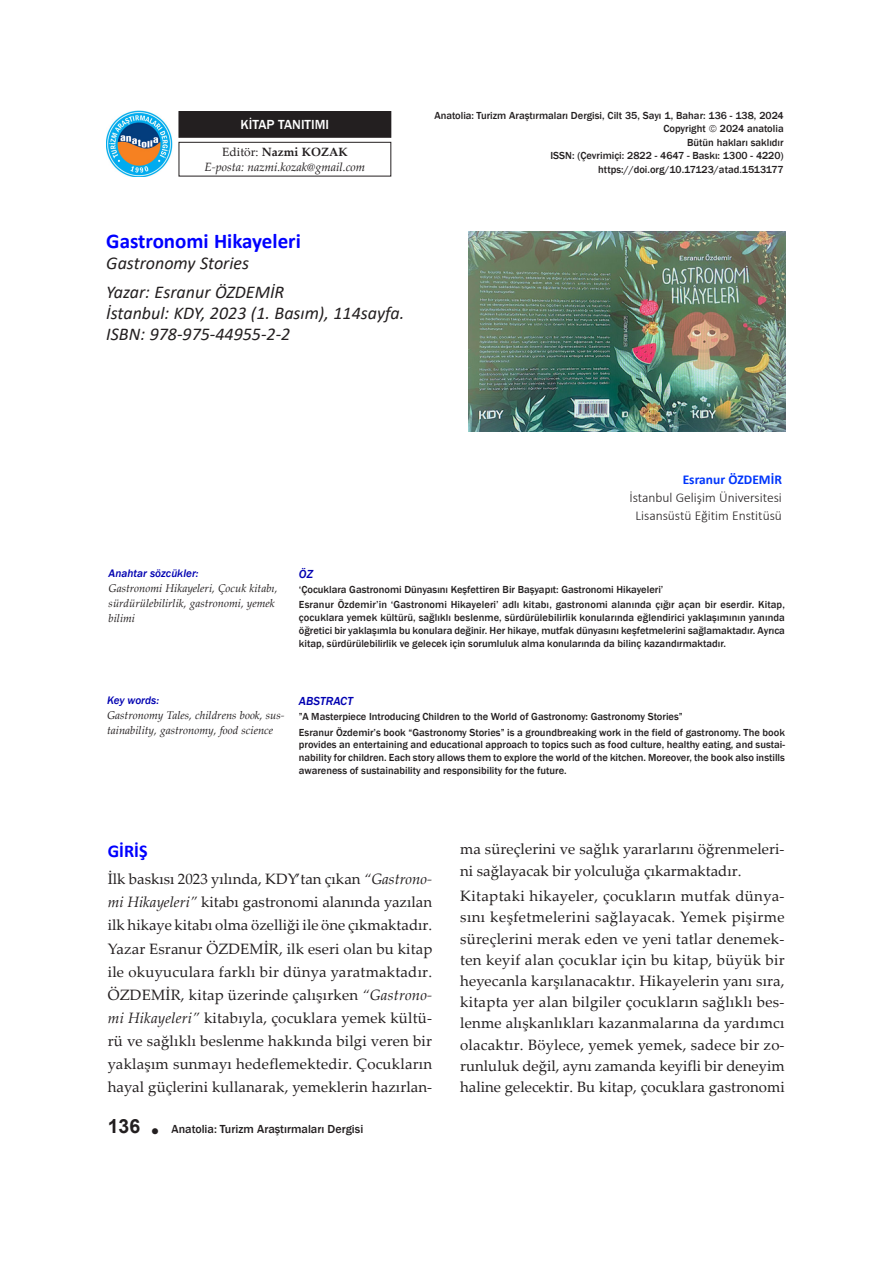
<style>
.page{position:relative;width:893px;height:1263px;background:#fff}
.page>*{position:absolute;margin:0;border:0;box-sizing:border-box;transform-origin:0 0}
.t1{font:700 21px "Calibri";color:#00f}
.t2{font:700 19.5px "Arial";color:#231f20}
.t3{font:italic 18px "Calibri";color:#231f20}
.t4{font:700 18px "Calibri";color:#00f}
.t5{font:15px/21.1px "Palatino Linotype";color:#231f20;text-align:justify}
.t6{font:300 13.5px "Calibri";color:#231f20}
.t7{font:700 13.5px "Calibri";color:#0036fb}
.t8{font:500 13.5px "Franklin Gothic";color:#fff}
.t9{font:500 12px "Franklin Gothic";color:#231f20}
.t10{font:italic 12px "Palatino Linotype";color:#231f20}
.t11{font:700 12px "Palatino Linotype";color:#231f20}
.t12{font:italic 500 12px "Franklin Gothic";color:#0000b1}
.t13{font:italic 11.25px/15px "Palatino Linotype";color:#231f20}
.t14{font:500 10.5px/12.8px "Franklin Gothic";color:#231f20;text-align:justify}
.s1{font-weight:400}
.s2{font-family:"Franklin Gothic";font-weight:500;color:#0000b1}
.s3{font-style:italic}
</style>
<div class="page">
<img style="left:106px;top:111px;width:66px;height:65px">
<div style="left:179px;top:112px;width:212px;height:25px;background:#231f20"></div>
<div style="left:179px;top:111px;width:212px;height:27px;border:1px solid #231f20"></div>
<div style="left:179px;top:142px;width:212px;height:34px;border:1px solid #231f20"></div>
<img style="left:469px;top:232px;width:316px;height:200px">
<p class="t8" style="left:241px;top:116px;width:90px">KİTAP TANITIMI</p>
<p class="t11" style="left:222px;top:143px;width:127px"><span class="s1">Editör:</span> Nazmi KOZAK</p>
<p class="t10" style="left:205px;top:158px;width:162px">E-posta: nazmi.kozak@gmail.com</p>
<p class="t1" style="left:106px;top:226px;width:196px">Gastronomi Hikayeleri</p>
<p class="t3" style="left:106px;top:250px;width:144px">Gastronomy Stories</p>
<p class="t3" style="left:106px;top:280px;width:180px">Yazar: Esranur ÖZDEMİR</p>
<p class="t3" style="left:106px;top:301px;width:299px">İstanbul: KDY, 2023 (1. Basım), 114sayfa.</p>
<p class="t3" style="left:106px;top:322px;width:186px">ISBN: 978-975-44955-2-2</p>
<p class="t14" style="left:434px;top:109px;width:351px">Anatolia: Turizm Araştırmaları Dergisi, Cilt 35, Sayı 1, Bahar: 136 - 138, 2024</p>
<p class="t14" style="left:663px;top:123px;width:44px">Copyright</p>
<p class="t14" style="left:720px;top:123px;width:65px">2024 anatolia</p>
<p class="t14" style="left:687px;top:136px;width:98px">Bütün hakları saklıdır</p>
<p class="t14" style="left:550px;top:150px;width:235px">ISSN: (Çevrimiçi: 2822 - 4647 - Baskı: 1300 - 4220)</p>
<p class="t14" style="left:598px;top:163px;width:187px">https://doi.org/10.17123/atad.1513177</p>
<p class="t7" style="left:683px;top:470px;width:101px">Esranur ÖZDEMİR</p>
<p class="t6" style="left:629px;top:489px;width:154px">İstanbul Gelişim Üniversitesi</p>
<p class="t6" style="left:635px;top:507px;width:148px">Lisansüstü Eğitim Enstitüsü</p>
<p class="t13" style="left:109px;top:565px;width:170px"><span class="s2">Anahtar sözcükler:<br></span>Gastronomi Hikayeleri, Çocuk kitabı, sürdürülebilirlik, gastronomi, yemek bilimi</p>
<p class="t12" style="left:299px;top:566px;width:16px">ÖZ</p>
<p class="t14" style="left:299px;top:583px;width:366px">‘Çocuklara Gastronomi Dünyasını Keşfettiren Bir Başyapıt: Gastronomi Hikayeleri’</p>
<p class="t14" style="left:299px;top:599px;width:487px">Esranur Özdemir’in ‘Gastronomi Hikayeleri’ adlı kitabı, gastronomi alanında çığır açan bir eserdir. Kitap, çocuklara yemek kültürü, sağlıklı beslenme, sürdürülebilirlik konularında eğlendirici yaklaşımının yanında öğretici bir yaklaşımla bu konulara değinir. Her hikaye, mutfak dünyasını keşfetmelerini sağlamaktadır. Ayrıca kitap, sürdürülebilirlik ve gelecek için sorumluluk alma konularında da bilinç kazandırmaktadır.</p>
<p class="t13" style="left:107px;top:693px;width:179px"><span class="s2">Key words:<br></span>Gastronomy Tales, childrens book, sus&shy;tainability, gastronomy, food science</p>
<p class="t12" style="left:299px;top:693px;width:56px">ABSTRACT</p>
<p class="t14" style="left:299px;top:710px;width:385px">”A Masterpiece Introducing Children to the World of Gastronomy: Gastronomy Stories”</p>
<p class="t14" style="left:299px;top:726px;width:488px">Esranur Özdemir’s book “Gastronomy Stories” is a groundbreaking work in the field of gastronomy. The book provides an entertaining and educational approach to topics such as food culture, healthy eating, and sustai&shy;nability for children. Each story allows them to explore the world of the kitchen. Moreover, the book also instills awareness of sustainability and responsibility for the future.</p>
<p class="t4" style="left:108px;top:838px;width:41px">GİRİŞ</p>
<p class="t5" style="left:108px;top:867px;width:326px;line-height:23.1px">İlk baskısı 2023 yılında, KDY’tan çıkan <span class="s3">“Gastrono&shy;mi Hikayeleri”</span> kitabı gastronomi alanında yazılan ilk hikaye kitabı olma özelliği ile öne çıkmaktadır.<br>Yazar Esranur ÖZDEMİR, ilk eseri olan bu kitap ile okuyuculara farklı bir dünya yaratmaktadır.<br>ÖZDEMİR, kitap üzerinde çalışırken <span class="s3">“Gastrono&shy;mi Hikayeleri”</span> kitabıyla, çocuklara yemek kültü&shy;rü ve sağlıklı beslenme hakkında bilgi veren bir yaklaşım sunmayı hedeflemektedir. Çocukların hayal güçlerini kullanarak, yemeklerin hazırlan-</p>
<p class="t2" style="left:108px;top:1113px;width:34px">136</p>
<p class="t9" style="left:152px;top:1122px;width:213px">■ Anatolia: Turizm Araştırmaları Dergisi</p>
<p class="t5" style="left:460px;top:838px;width:326px">ma süreçlerini ve sağlık yararlarını öğrenmeleri&shy;ni sağlayacak bir yolculuğa çıkarmaktadır.</p>
<p class="t5" style="left:460px;top:885px;width:326px">Kitaptaki hikayeler, çocukların mutfak dünya&shy;sını keşfetmelerini sağlayacak. Yemek pişirme süreçlerini merak eden ve yeni tatlar denemek&shy;ten keyif alan çocuklar için bu kitap, büyük bir heyecanla karşılanacaktır. Hikayelerin yanı sıra, kitapta yer alan bilgiler çocukların sağlıklı bes&shy;lenme alışkanlıkları kazanmalarına da yardımcı olacaktır. Böylece, yemek yemek, sadece bir zo&shy;runluluk değil, aynı zamanda keyifli bir deneyim haline gelecektir. Bu kitap, çocuklara gastronomi</p>
</div>
